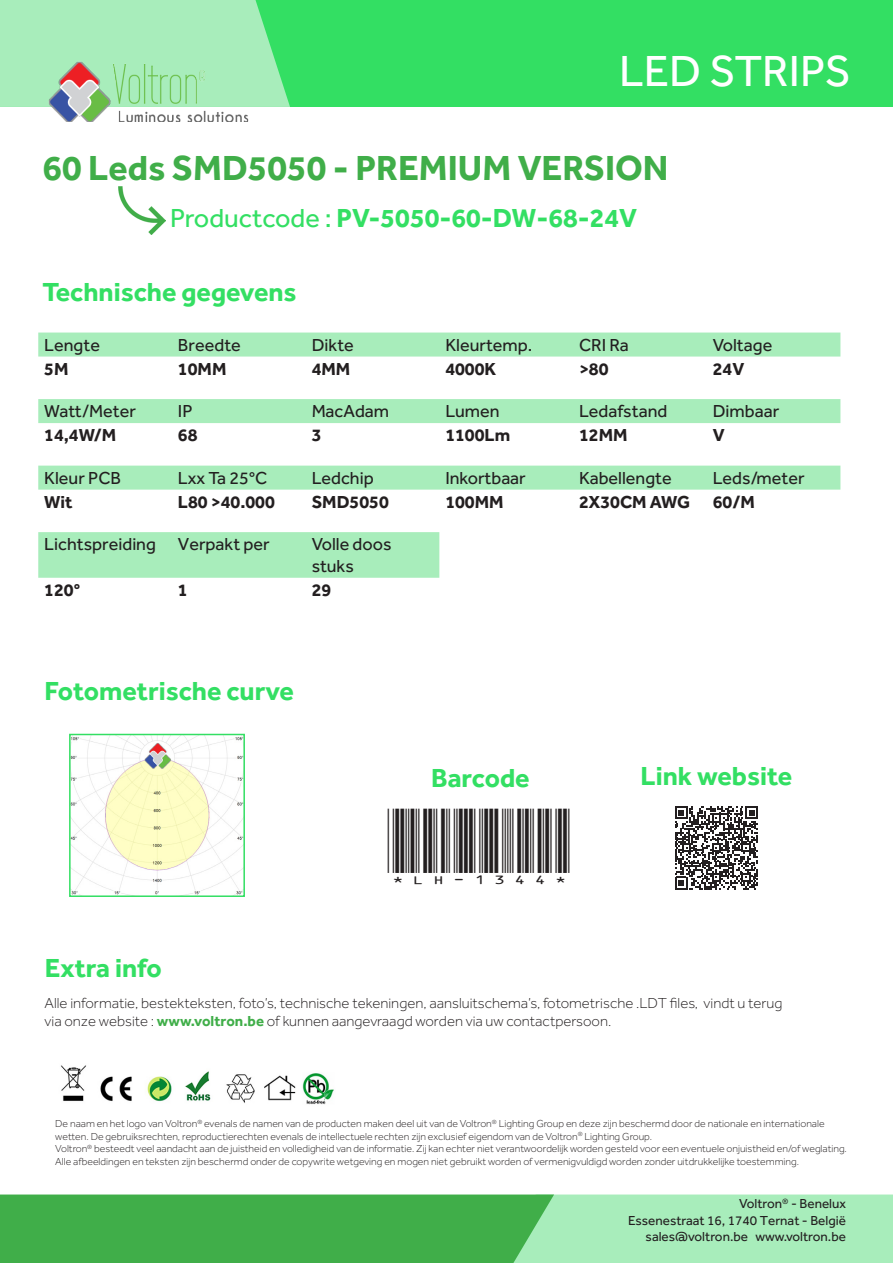
<style>
.page{position:relative;width:893px;height:1263px;background:#fff}
.page>*{position:absolute;margin:0;border:0;box-sizing:border-box;transform-origin:0 0}
.t1{font:45px "Effra";color:#fff}
.t2{font:700 36px "Effra";color:#40ae49}
.t3{font:700 27px "Effra";color:#33df63}
.t4{font:21px "IDAHC39 M Code 39 Barcode";color:#231f20}
.t5{font:18px/21.6px "Effra";color:#231f20}
.t6{font:700 18px "Effra";color:#231f20}
.t7{font:300 15px/18px "Effra";color:#231f20}
.t8{font:13.5px/16.2px "Effra";color:#231f20;text-align:right}
.t9{font:300 10.5px/12.6px "Effra";color:#231f20}
.s1{font-weight:400}
.s2{font-weight:700;color:#40ae49}
</style>
<div class="page">
<img style="left:60px;top:1065px;width:274px;height:40px">
<div style="left:0;top:0;width:893px;height:107px;background:#33df63"></div>
<svg style="left:0;top:0;width:290px;height:107px;background:#9debb2"></svg>
<svg style="left:0;top:1194px;width:893px;height:69px;background:#6ac777"></svg>
<img style="left:43px;top:56px;width:225px;height:66px">
<img style="left:119px;top:186px;width:46px;height:48px">
<svg style="left:38px;top:333px;width:802px;height:245px"></svg>
<img style="left:72px;top:737px;width:170px;height:157px">
<div style="left:69px;top:734px;width:176px;height:163px;border:2px solid #33df63"></div>
<svg style="left:675px;top:806px;width:83px;height:83px"></svg>
<h1 class="t1" style="left:619px;top:45px;width:233px">LED STRIPS</h1>
<h2 class="t2" style="left:43px;top:146px;width:627px">60 Leds SMD5050 - PREMIUM VERSION</h2>
<h3 class="t3" style="left:170px;top:201px;width:469px"><span class="s1">Productcode :</span> PV-5050-60-DW-68-24V</h3>
<h3 class="t3" style="left:43px;top:276px;width:256px">Technische gegevens</h3>
<h3 class="t5" style="left:44px;top:333px;width:57px">Lengte</h3>
<h3 class="t5" style="left:178px;top:333px;width:64px">Breedte</h3>
<h3 class="t5" style="left:312px;top:333px;width:44px">Dikte</h3>
<h3 class="t5" style="left:445px;top:333px;width:89px">Kleurtemp.</h3>
<h3 class="t5" style="left:579px;top:333px;width:51px">CRI Ra</h3>
<h3 class="t5" style="left:713px;top:333px;width:61px">Voltage</h3>
<h3 class="t6" style="left:44px;top:358px;width:26px">5M</h3>
<h3 class="t6" style="left:178px;top:358px;width:50px">10MM</h3>
<h3 class="t6" style="left:312px;top:358px;width:40px">4MM</h3>
<h3 class="t6" style="left:445px;top:358px;width:53px">4000K</h3>
<h3 class="t6" style="left:579px;top:358px;width:31px">&gt;80</h3>
<h3 class="t6" style="left:713px;top:358px;width:33px">24V</h3>
<h3 class="t5" style="left:44px;top:400px;width:93px">Watt/Meter</h3>
<h3 class="t5" style="left:178px;top:400px;width:16px">IP</h3>
<h3 class="t5" style="left:312px;top:400px;width:79px">MacAdam</h3>
<h3 class="t5" style="left:445px;top:400px;width:56px">Lumen</h3>
<h3 class="t5" style="left:579px;top:400px;width:90px">Ledafstand</h3>
<h3 class="t5" style="left:713px;top:400px;width:68px">Dimbaar</h3>
<h3 class="t6" style="left:44px;top:424px;width:74px">14,4W/M</h3>
<h3 class="t6" style="left:178px;top:424px;width:21px">68</h3>
<h3 class="t6" style="left:312px;top:424px;width:11px">3</h3>
<h3 class="t6" style="left:445px;top:424px;width:66px">1100Lm</h3>
<h3 class="t6" style="left:579px;top:424px;width:50px">12MM</h3>
<h3 class="t6" style="left:713px;top:424px;width:13px">V</h3>
<h3 class="t5" style="left:44px;top:467px;width:78px">Kleur PCB</h3>
<h3 class="t5" style="left:178px;top:467px;width:91px">Lxx Ta 25°C</h3>
<h3 class="t5" style="left:312px;top:467px;width:64px">Ledchip</h3>
<h3 class="t5" style="left:445px;top:467px;width:82px">Inkortbaar</h3>
<h3 class="t5" style="left:579px;top:467px;width:94px">Kabellengte</h3>
<h3 class="t5" style="left:713px;top:467px;width:93px">Leds/meter</h3>
<h3 class="t6" style="left:44px;top:491px;width:30px">Wit</h3>
<h3 class="t6" style="left:178px;top:491px;width:98px">L80 &gt;40.000</h3>
<h3 class="t6" style="left:312px;top:491px;width:79px">SMD5050</h3>
<h3 class="t6" style="left:445px;top:491px;width:60px">100MM</h3>
<h3 class="t6" style="left:579px;top:491px;width:113px">2X30CM AWG</h3>
<h3 class="t6" style="left:713px;top:491px;width:44px">60/M</h3>
<h3 class="t5" style="left:44px;top:533px;width:227px">Lichtspreiding Verpakt per</h3>
<h3 class="t5" style="left:312px;top:533px;width:81px">Volle doos stuks</h3>
<h3 class="t6" style="left:44px;top:579px;width:37px">120°</h3>
<h3 class="t6" style="left:178px;top:579px;width:11px">1</h3>
<h3 class="t6" style="left:312px;top:579px;width:21px">29</h3>
<h3 class="t3" style="left:45px;top:675px;width:251px">Fotometrische curve</h3>
<h3 class="t3" style="left:431px;top:762px;width:100px">Barcode</h3>
<h3 class="t4" style="left:428px;top:854px;width:124px">★ ✓✔✔</h3>
<h3 class="t3" style="left:641px;top:760px;width:153px">Link website</h3>
<h3 class="t3" style="left:45px;top:952px;width:118px">Extra info</h3>
<h3 class="t7" style="left:45px;top:994px;width:739px">Alle informatie, bestekteksten, foto’s, technische tekeningen, aansluitschema’s, fotometrische .LDT files, vindt u terug via onze website : <span class="s2">www.voltron.be</span> of kunnen aangevraagd worden via uw contactpersoon.</h3>
<p class="t9" style="left:55px;top:1117px;width:793px">De naam en het logo van Voltron<sup>®</sup> evenals de namen van de producten maken deel uit van de Voltron<sup>®</sup> Lighting Group en deze zijn beschermd door de nationale en internationale wetten. De gebruiksrechten, reproductierechten evenals de intellectuele rechten zijn exclusief eigendom van de Voltron<sup>®</sup> Lighting Group.<br>Voltron<sup>®</sup> besteedt veel aandacht aan de juistheid en volledigheid van de informatie. Zij kan echter niet verantwoordelijk worden gesteld voor een eventuele onjuistheid en/of weglating.<br>Alle afbeeldingen en teksten zijn beschermd onder de copywrite wetgeving en mogen niet gebruikt worden of vermenigvuldigd worden zonder uitdrukkelijke toestemming.</p>
<p class="t8" style="left:628px;top:1196px;width:219px">Voltron<sup>®</sup> - Benelux<br>Essenestraat 16, 1740 Ternat - België sales@voltron.be www.voltron.be</p>
</div>
